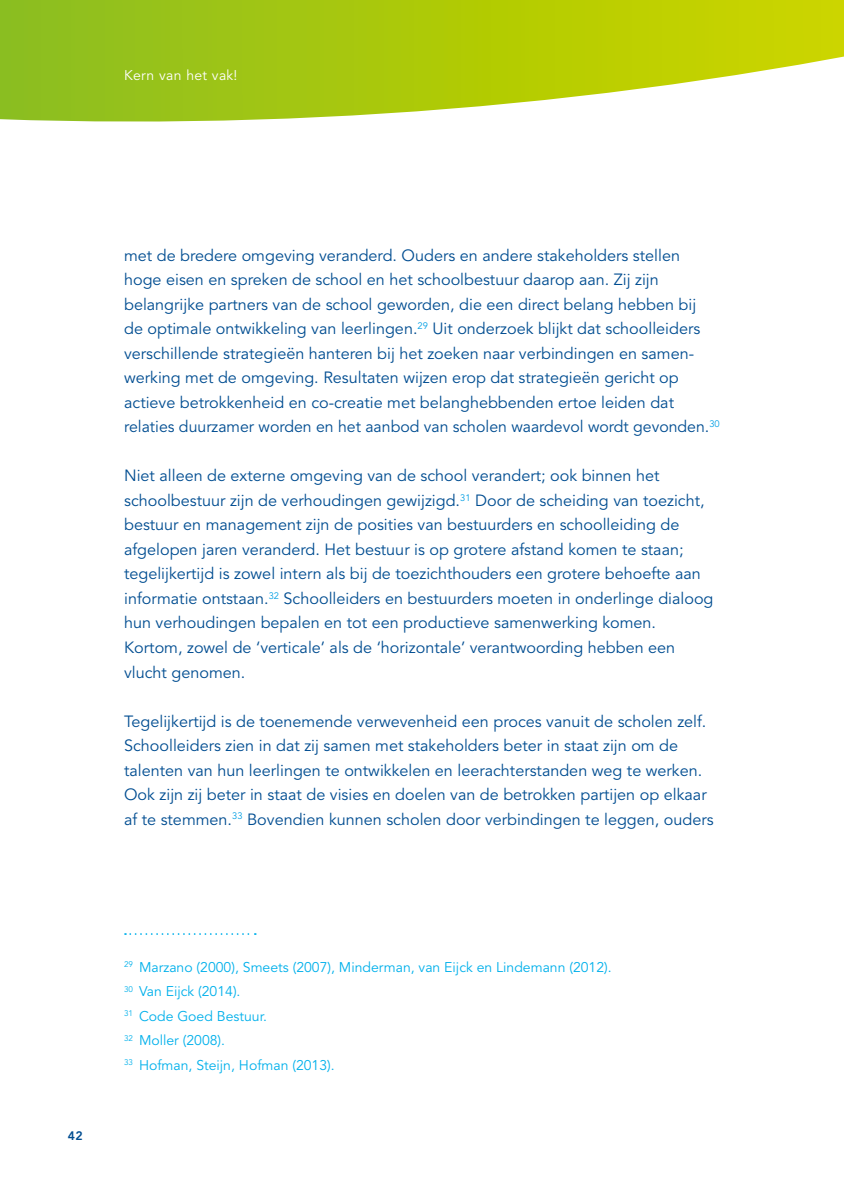
<style>
.page{position:relative;width:844px;height:1191px;background:#fff}
.page>*{position:absolute;margin:0;border:0;box-sizing:border-box;transform-origin:0 0}
._2_Body_met_regelwit{font:16.1px/24.5px "Avenir LT";color:#004d91}
._4_Voetnoot{font:14px "Avenir LT";color:#00b0eb}
.t1{font:14px "Avenir LT";letter-spacing:.02em;color:#fff}
.t2{font:800 12.25px "Avenir LT";color:#004d91}
</style>
<div class="page">
<svg style="left:0;top:0;width:843px;height:122px;background:#b6d032"></svg>
<svg style="left:125px;top:933px;width:131px;height:2px"></svg>
<p class="t1" style="left:124px;top:67px;width:115px">Kern van het vak!</p>
<p class="_2_Body_met_regelwit" style="left:124px;top:243px;width:597px">met de bredere omgeving veranderd. Ouders en andere stakeholders stellen hoge eisen en spreken de school en het schoolbestuur daarop aan. Zij zijn belangrijke partners van de school geworden, die een direct belang hebben bij<br>de optimale ontwikkeling van leerlingen.<sup>29</sup> Uit onderzoek blijkt dat schoolleiders verschillende strategieën hanteren bij het zoeken naar verbindingen en samen&shy;werking met de omgeving. Resultaten wijzen erop dat strategieën gericht op actieve betrokkenheid en co-creatie met belanghebbenden ertoe leiden dat relaties duurzamer worden en het aanbod van scholen waardevol wordt gevonden.<sup>30</sup></p>
<p class="_2_Body_met_regelwit" style="left:124px;top:464px;width:590px">Niet alleen de externe omgeving van de school verandert; ook binnen het schoolbestuur zijn de verhoudingen gewijzigd.<sup>31</sup> Door de scheiding van toezicht, bestuur en management zijn de posities van bestuurders en schoolleiding de afgelopen jaren veranderd. Het bestuur is op grotere afstand komen te staan; tegelijkertijd is zowel intern als bij de toezichthouders een grotere behoefte aan informatie ontstaan.<sup>32</sup> Schoolleiders en bestuurders moeten in onderlinge dialoog hun verhoudingen bepalen en tot een productieve samenwerking komen.<br>Kortom, zowel de ‘verticale’ als de ‘horizontale’ verantwoording hebben een vlucht genomen.</p>
<p class="_2_Body_met_regelwit" style="left:124px;top:709px;width:591px">Tegelijkertijd is de toenemende verwevenheid een proces vanuit de scholen zelf.<br>Schoolleiders zien in dat zij samen met stakeholders beter in staat zijn om de talenten van hun leerlingen te ontwikkelen en leerachterstanden weg te werken.<br>Ook zijn zij beter in staat de visies en doelen van de betrokken partijen op elkaar af te stemmen.<sup>33</sup> Bovendien kunnen scholen door verbindingen te leggen, ouders</p>
<p class="t2" style="left:68px;top:1128px;width:16px">42</p>
<p class="_4_Voetnoot" style="left:124px;top:958px;width:489px"><sup>29</sup> Marzano (2000), Smeets (2007), Minderman, van Eijck en Lindemann (2012).</p>
<p class="_4_Voetnoot" style="left:124px;top:983px;width:118px"><sup>30</sup> Van Eijck (2014).</p>
<p class="_4_Voetnoot" style="left:124px;top:1007px;width:144px"><sup>31</sup> Code Goed Bestuur.</p>
<p class="_4_Voetnoot" style="left:124px;top:1032px;width:102px"><sup>32</sup> Moller (2008).</p>
<p class="_4_Voetnoot" style="left:124px;top:1056px;width:212px"><sup>33</sup> Hofman, Steijn, Hofman (2013).</p>
</div>
